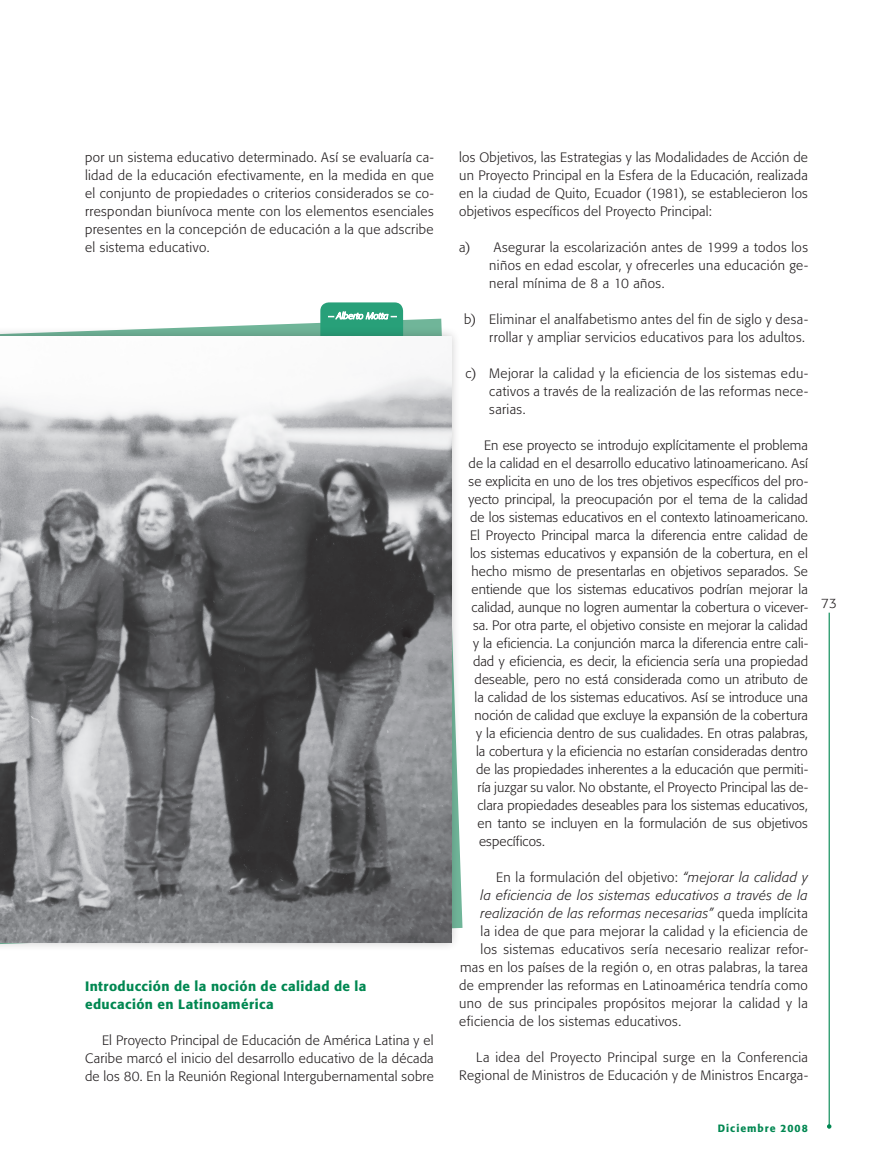
<style>
.page{position:relative;width:893px;height:1170px;background:#fff}
.page>*{position:absolute;margin:0;border:0;box-sizing:border-box;transform-origin:0 0}
.t1{font:300 13.5px/18px "Formata";letter-spacing:.015em;color:#231f20;text-align:justify}
.t2{font:italic 300 13.5px "Formata";letter-spacing:.025em;color:#231f20}
.t3{font:500 13.5px/18px "Formata";letter-spacing:.03em;color:#008751}
.t4{font:500 10.5px "Formata";letter-spacing:.095em;color:#008751}
.s1{font-style:italic}
.s2{font-style:normal}
</style>
<div class="page">
<hr style="left:829px;top:612px;width:1px;height:514px;background:#008751">
<svg style="left:827px;top:1124px;width:4px;height:4px"></svg>
<div style="left:320px;top:302px;width:83px;height:53px;background:#28a079;border-radius:9px"></div>
<svg style="left:328px;top:311px;width:69px;height:9px"></svg>
<div style="left:0;top:326px;width:468px;height:632px;background:#231f20;opacity:.25"></div>
<img style="left:0;top:336px;width:452px;height:606px">
<p class="t1" style="left:85px;top:148px;width:350px">por un sistema educativo determinado. Así se evaluaría ca&shy;lidad de la educación efectivamente, en la medida en que el conjunto de propiedades o criterios considerados se co&shy;rrespondan biunívoca mente con los elementos esenciales presentes en la concepción de educación a la que adscribe el sistema educativo.</p>
<p class="t1" style="left:459px;top:148px;width:350px">los Objetivos, las Estrategias y las Modalidades de Acción de un Proyecto Principal en la Esfera de la Educación, realizada en la ciudad de Quito, Ecuador (1981), se establecieron los objetivos específicos del Proyecto Principal:</p>
<p class="t1" style="left:489px;top:238px;width:320px;text-indent:-30px">a) Asegurar la escolarización antes de 1999 a todos los niños en edad escolar, y ofrecerles una educación ge&shy;neral mínima de 8 a 10 años.</p>
<p class="t1" style="left:464px;top:310px;width:345px;text-align:right">b) Eliminar el analfabetismo antes del fin de siglo y desa&shy;rrollar y ampliar servicios educativos para los adultos.</p>
<p class="t1" style="left:489px;top:364px;width:320px;text-indent:-24px">c) Mejorar la calidad y la eficiencia de los sistemas edu&shy;cativos a través de la realización de las reformas nece&shy;sarias.</p>
<p class="t1" style="left:484px;top:436px;width:325px">En ese proyecto se introdujo explícitamente el problema</p>
<p class="t1" style="left:469px;top:454px;width:341px">de la calidad en el desarrollo educativo latinoamericano. Así</p>
<p class="t1" style="left:469px;top:472px;width:341px">se explicita en uno de los tres objetivos específicos del pro-</p>
<p class="t1" style="left:469px;top:490px;width:341px">yecto principal, la preocupación por el tema de la calidad</p>
<p class="t1" style="left:470px;top:508px;width:339px">de los sistemas educativos en el contexto latinoamericano.</p>
<p class="t1" style="left:470px;top:526px;width:339px">El Proyecto Principal marca la diferencia entre calidad de</p>
<p class="t1" style="left:470px;top:544px;width:339px">los sistemas educativos y expansión de la cobertura, en el</p>
<p class="t1" style="left:472px;top:562px;width:338px">hecho mismo de presentarlas en objetivos separados. Se</p>
<p class="t1" style="left:472px;top:580px;width:338px">entiende que los sistemas educativos podrían mejorar la</p>
<p class="t1" style="left:472px;top:598px;width:338px">calidad, aunque no logren aumentar la cobertura o vicever-</p>
<p class="t1" style="left:473px;top:616px;width:336px">sa. Por otra parte, el objetivo consiste en mejorar la calidad</p>
<p class="t1" style="left:473px;top:634px;width:336px">y la eficiencia. La conjunción marca la diferencia entre cali-</p>
<p class="t1" style="left:473px;top:652px;width:336px">dad y eficiencia, es decir, la eficiencia sería una propiedad</p>
<p class="t1" style="left:475px;top:670px;width:335px">deseable, pero no está considerada como un atributo de</p>
<p class="t1" style="left:475px;top:688px;width:335px">la calidad de los sistemas educativos. Así se introduce una</p>
<p class="t1" style="left:475px;top:706px;width:335px">noción de calidad que excluye la expansión de la cobertura</p>
<p class="t1" style="left:476px;top:724px;width:333px">y la eficiencia dentro de sus cualidades. En otras palabras,</p>
<p class="t1" style="left:476px;top:742px;width:333px">la cobertura y la eficiencia no estarían consideradas dentro</p>
<p class="t1" style="left:476px;top:760px;width:333px">de las propiedades inherentes a la educación que permiti-</p>
<p class="t1" style="left:478px;top:778px;width:332px">ría juzgar su valor. No obstante, el Proyecto Principal las de-</p>
<p class="t1" style="left:478px;top:796px;width:332px">clara propiedades deseables para los sistemas educativos,</p>
<p class="t1" style="left:478px;top:814px;width:332px">en tanto se incluyen en la formulación de sus objetivos</p>
<p class="t1" style="left:479px;top:832px;width:67px">específicos.</p>
<p class="t1" style="left:496px;top:868px;width:313px">En la formulación del objetivo: <span class="s1">“mejorar la calidad y</span></p>
<p class="t2" style="left:481px;top:887px;width:329px">la eficiencia de los sistemas educativos a través de la</p>
<p class="t2" style="left:481px;top:905px;width:329px">realización de las reformas necesarias” <span class="s2">queda implícita</span></p>
<p class="t1" style="left:481px;top:922px;width:329px">la idea de que para mejorar la calidad y la eficiencia de</p>
<p class="t1" style="left:481px;top:940px;width:329px">los sistemas educativos sería necesario realizar refor-</p>
<p class="t1" style="left:460px;top:958px;width:349px">mas en los países de la región o, en otras palabras, la tarea</p>
<p class="t1" style="left:459px;top:976px;width:350px">de emprender las reformas en Latinoamérica tendría como</p>
<p class="t1" style="left:459px;top:994px;width:350px">uno de sus principales propósitos mejorar la calidad y la</p>
<p class="t1" style="left:459px;top:1012px;width:223px">eficiencia de los sistemas educativos.</p>
<p class="t1" style="left:459px;top:1048px;width:350px;text-align:right">La idea del Proyecto Principal surge en la Conferencia<br>Regional de Ministros de Educación y de Ministros Encarga-</p>
<p class="t3" style="left:85px;top:976px;width:283px">Introducción de la noción de calidad de la educación en Latinoamérica</p>
<p class="t1" style="left:85px;top:1030px;width:350px;text-indent:17px">El Proyecto Principal de Educación de América Latina y el Caribe marcó el inicio del desarrollo educativo de la década de los 80. En la Reunión Regional Intergubernamental sobre</p>
<p class="t1" style="left:821px;top:594px;width:17px">73</p>
<p class="t4" style="left:718px;top:1121px;width:92px">Diciembre 2008</p>
</div>
